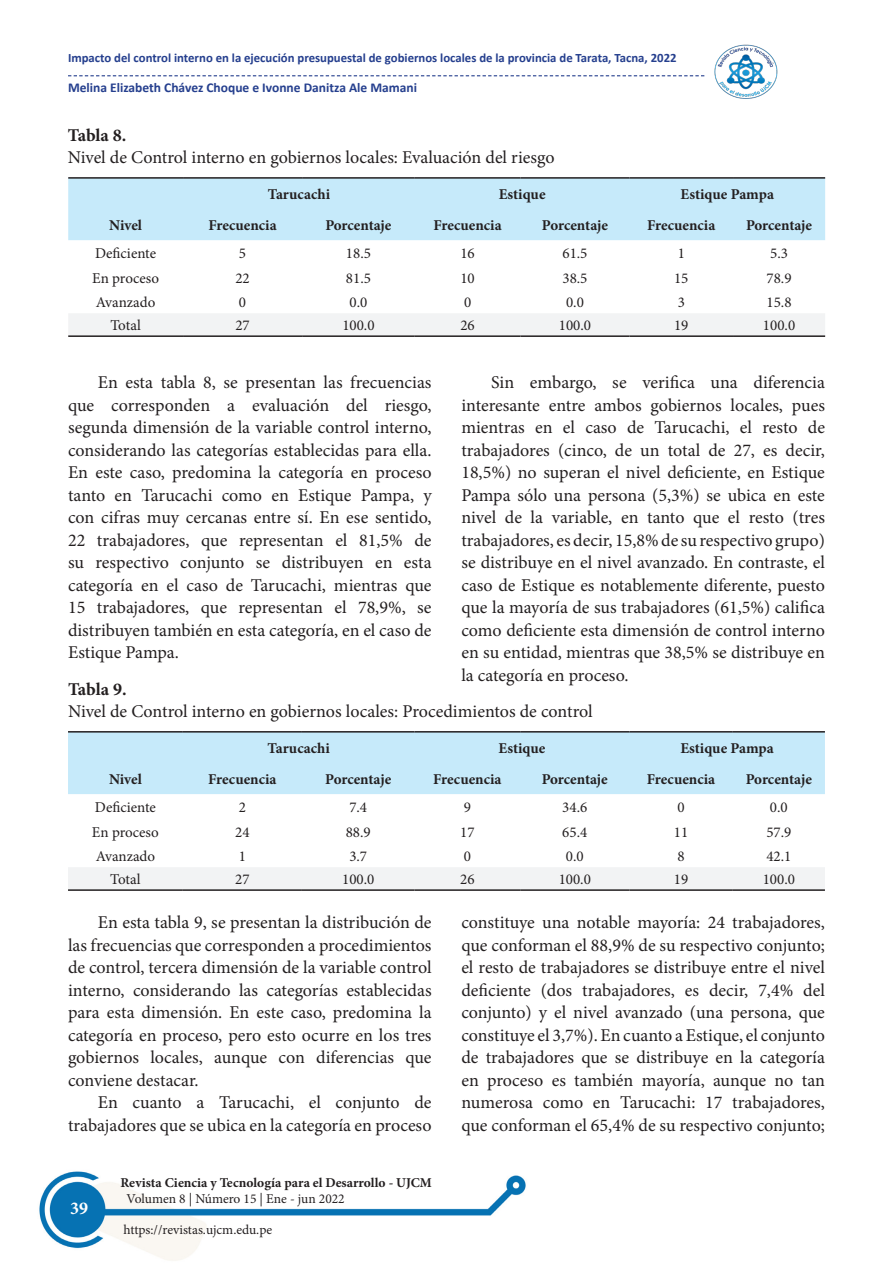
<style>
.page{position:relative;width:893px;height:1263px;background:#fff}
.page>*{position:absolute;margin:0;border:0;box-sizing:border-box;transform-origin:0 0}
.t1{font:18px/22.5px "Minion Pro";color:#231f20;text-align:justify}
.t2{font:700 18px "Minion Pro";letter-spacing:-.005em;color:#231f20}
.t3{font:700 18px "Minion Pro";color:#fff}
.t4{font:15px "Minion Pro";color:#231f20}
.t5{font:700 15px "Minion Pro";color:#231f20}
.t6{font:13.5px "Minion Pro";color:#231f20}
.t7{font:700 13.5px "Calibri";color:#253f8e}
.t8{font:700 13.5px "Minion Pro";color:#231f20}
.t9{font:700 12.75px "Calibri";color:#253f8e}
</style>
<div class="page">
<img style="left:39px;top:75px;width:787px;height:1186px">
<svg style="left:68px;top:75px;width:636px;height:1px"></svg>
<img style="left:713px;top:44px;width:65px;height:57px">
<div style="left:68px;top:179px;width:757px;height:61px;background:#c6eafa"></div>
<div style="left:68px;top:313px;width:757px;height:22px;background:#f2f3f4"></div>
<hr style="left:68px;top:177px;width:115px;height:2px;background:#231f20">
<hr style="left:183px;top:177px;width:119px;height:2px;background:#231f20">
<hr style="left:302px;top:177px;width:113px;height:2px;background:#231f20">
<hr style="left:415px;top:177px;width:105px;height:2px;background:#231f20">
<hr style="left:520px;top:177px;width:109px;height:2px;background:#231f20">
<hr style="left:629px;top:177px;width:104px;height:2px;background:#231f20">
<hr style="left:733px;top:177px;width:92px;height:2px;background:#231f20">
<hr style="left:68px;top:335px;width:115px;height:2px;background:#231f20">
<hr style="left:183px;top:335px;width:119px;height:2px;background:#231f20">
<hr style="left:302px;top:335px;width:113px;height:2px;background:#231f20">
<hr style="left:415px;top:335px;width:105px;height:2px;background:#231f20">
<hr style="left:520px;top:335px;width:109px;height:2px;background:#231f20">
<hr style="left:629px;top:335px;width:104px;height:2px;background:#231f20">
<hr style="left:733px;top:335px;width:92px;height:2px;background:#231f20">
<div style="left:68px;top:732px;width:757px;height:62px;background:#c6eafa"></div>
<div style="left:68px;top:867px;width:757px;height:22px;background:#f2f3f4"></div>
<hr style="left:68px;top:731px;width:115px;height:1px;background:#231f20">
<hr style="left:183px;top:731px;width:119px;height:1px;background:#231f20">
<hr style="left:302px;top:731px;width:113px;height:1px;background:#231f20">
<hr style="left:415px;top:731px;width:105px;height:1px;background:#231f20">
<hr style="left:520px;top:731px;width:109px;height:1px;background:#231f20">
<hr style="left:629px;top:731px;width:104px;height:1px;background:#231f20">
<hr style="left:733px;top:731px;width:92px;height:1px;background:#231f20">
<hr style="left:68px;top:889px;width:115px;height:2px;background:#231f20">
<hr style="left:183px;top:889px;width:119px;height:2px;background:#231f20">
<hr style="left:302px;top:889px;width:113px;height:2px;background:#231f20">
<hr style="left:415px;top:889px;width:105px;height:2px;background:#231f20">
<hr style="left:520px;top:889px;width:109px;height:2px;background:#231f20">
<hr style="left:629px;top:889px;width:104px;height:2px;background:#231f20">
<hr style="left:733px;top:889px;width:92px;height:2px;background:#231f20">
<p class="t9" style="left:68px;top:49px;width:610px">Impacto del control interno en la ejecución presupuestal de gobiernos locales de la provincia de Tarata, Tacna, 2022</p>
<p class="t7" style="left:68px;top:78px;width:351px">Melina Elizabeth Chávez Choque e Ivonne Danitza Ale Mamani</p>
<p class="t2" style="left:68px;top:122px;width:60px">Tabla 8.</p>
<p class="t1" style="left:68px;top:146px;width:488px">Nivel de Control interno en gobiernos locales: Evaluación del riesgo</p>
<p class="t5" style="left:268px;top:184px;width:64px">Tarucachi</p>
<p class="t5" style="left:499px;top:184px;width:48px">Estique</p>
<p class="t5" style="left:681px;top:184px;width:95px">Estique Pampa</p>
<p class="t5" style="left:109px;top:215px;width:34px">Nivel</p>
<p class="t5" style="left:208px;top:215px;width:70px">Frecuencia</p>
<p class="t5" style="left:325px;top:215px;width:68px">Porcentaje</p>
<p class="t5" style="left:433px;top:215px;width:70px">Frecuencia</p>
<p class="t5" style="left:542px;top:215px;width:68px">Porcentaje</p>
<p class="t5" style="left:647px;top:215px;width:70px">Frecuencia</p>
<p class="t5" style="left:746px;top:215px;width:68px">Porcentaje</p>
<p class="t4" style="left:95px;top:243px;width:63px">Deficiente</p>
<p class="t4" style="left:239px;top:243px;width:9px">5</p>
<p class="t4" style="left:346px;top:243px;width:27px">18.5</p>
<p class="t4" style="left:460px;top:243px;width:16px">16</p>
<p class="t4" style="left:562px;top:243px;width:27px">61.5</p>
<p class="t4" style="left:678px;top:243px;width:9px">1</p>
<p class="t4" style="left:770px;top:243px;width:19px">5.3</p>
<p class="t4" style="left:92px;top:268px;width:68px">En proceso</p>
<p class="t4" style="left:235px;top:268px;width:16px">22</p>
<p class="t4" style="left:346px;top:268px;width:27px">81.5</p>
<p class="t4" style="left:460px;top:268px;width:16px">10</p>
<p class="t4" style="left:562px;top:268px;width:27px">38.5</p>
<p class="t4" style="left:674px;top:268px;width:16px">15</p>
<p class="t4" style="left:767px;top:268px;width:27px">78.9</p>
<p class="t4" style="left:96px;top:292px;width:61px">Avanzado</p>
<p class="t4" style="left:239px;top:292px;width:9px">0</p>
<p class="t4" style="left:350px;top:292px;width:19px">0.0</p>
<p class="t4" style="left:464px;top:292px;width:9px">0</p>
<p class="t4" style="left:566px;top:292px;width:19px">0.0</p>
<p class="t4" style="left:678px;top:292px;width:9px">3</p>
<p class="t4" style="left:767px;top:292px;width:27px">15.8</p>
<p class="t4" style="left:110px;top:315px;width:32px">Total</p>
<p class="t4" style="left:235px;top:315px;width:16px">27</p>
<p class="t4" style="left:342px;top:315px;width:34px">100.0</p>
<p class="t4" style="left:460px;top:315px;width:16px">26</p>
<p class="t4" style="left:559px;top:315px;width:34px">100.0</p>
<p class="t4" style="left:674px;top:315px;width:16px">19</p>
<p class="t4" style="left:763px;top:315px;width:34px">100.0</p>
<p class="t1" style="left:68px;top:371px;width:365px;text-indent:30px">En esta tabla 8, se presentan las frecuencias que corresponden a evaluación del riesgo, segunda dimensión de la variable control interno, considerando las categorías establecidas para ella.<br>En este caso, predomina la categoría en proceso tanto en Tarucachi como en Estique Pampa, y con cifras muy cercanas entre sí. En ese sentido, 22 trabajadores, que representan el 81,5% de su respectivo conjunto se distribuyen en esta categoría en el caso de Tarucachi, mientras que 15 trabajadores, que representan el 78,9%, se distribuyen también en esta categoría, en el caso de Estique Pampa.</p>
<p class="t1" style="left:461px;top:371px;width:365px;text-indent:30px">Sin embargo, se verifica una diferencia interesante entre ambos gobiernos locales, pues mientras en el caso de Tarucachi, el resto de trabajadores (cinco, de un total de 27, es decir, 18,5%) no superan el nivel deficiente, en Estique Pampa sólo una persona (5,3%) se ubica en este nivel de la variable, en tanto que el resto (tres trabajadores, es decir, 15,8% de su respectivo grupo) se distribuye en el nivel avanzado. En contraste, el caso de Estique es notablemente diferente, puesto que la mayoría de sus trabajadores (61,5%) califica como deficiente esta dimensión de control interno en su entidad, mientras que 38,5% se distribuye en la categoría en proceso.</p>
<p class="t2" style="left:68px;top:676px;width:60px">Tabla 9.</p>
<p class="t1" style="left:68px;top:700px;width:526px">Nivel de Control interno en gobiernos locales: Procedimientos de control</p>
<p class="t5" style="left:268px;top:737px;width:64px">Tarucachi</p>
<p class="t5" style="left:498px;top:737px;width:48px">Estique</p>
<p class="t5" style="left:680px;top:737px;width:95px">Estique Pampa</p>
<p class="t5" style="left:109px;top:769px;width:34px">Nivel</p>
<p class="t5" style="left:208px;top:769px;width:70px">Frecuencia</p>
<p class="t5" style="left:325px;top:769px;width:68px">Porcentaje</p>
<p class="t5" style="left:433px;top:769px;width:70px">Frecuencia</p>
<p class="t5" style="left:542px;top:769px;width:68px">Porcentaje</p>
<p class="t5" style="left:647px;top:769px;width:70px">Frecuencia</p>
<p class="t5" style="left:746px;top:769px;width:68px">Porcentaje</p>
<p class="t4" style="left:95px;top:797px;width:63px">Deficiente</p>
<p class="t4" style="left:239px;top:797px;width:9px">2</p>
<p class="t4" style="left:349px;top:797px;width:19px">7.4</p>
<p class="t4" style="left:464px;top:797px;width:9px">9</p>
<p class="t4" style="left:562px;top:797px;width:27px">34.6</p>
<p class="t4" style="left:677px;top:797px;width:9px">0</p>
<p class="t4" style="left:770px;top:797px;width:19px">0.0</p>
<p class="t4" style="left:92px;top:822px;width:68px">En proceso</p>
<p class="t4" style="left:235px;top:822px;width:16px">24</p>
<p class="t4" style="left:346px;top:822px;width:27px">88.9</p>
<p class="t4" style="left:460px;top:822px;width:16px">17</p>
<p class="t4" style="left:562px;top:822px;width:27px">65.4</p>
<p class="t4" style="left:674px;top:822px;width:16px">11</p>
<p class="t4" style="left:766px;top:822px;width:27px">57.9</p>
<p class="t4" style="left:96px;top:846px;width:61px">Avanzado</p>
<p class="t4" style="left:239px;top:846px;width:9px">1</p>
<p class="t4" style="left:349px;top:846px;width:19px">3.7</p>
<p class="t4" style="left:464px;top:846px;width:9px">0</p>
<p class="t4" style="left:566px;top:846px;width:19px">0.0</p>
<p class="t4" style="left:677px;top:846px;width:9px">8</p>
<p class="t4" style="left:766px;top:846px;width:27px">42.1</p>
<p class="t4" style="left:110px;top:869px;width:32px">Total</p>
<p class="t4" style="left:235px;top:869px;width:16px">27</p>
<p class="t4" style="left:342px;top:869px;width:34px">100.0</p>
<p class="t4" style="left:460px;top:869px;width:16px">26</p>
<p class="t4" style="left:559px;top:869px;width:34px">100.0</p>
<p class="t4" style="left:674px;top:869px;width:16px">19</p>
<p class="t4" style="left:763px;top:869px;width:34px">100.0</p>
<p class="t1" style="left:68px;top:911px;width:365px;text-indent:30px">En esta tabla 9, se presentan la distribución de las frecuencias que corresponden a procedimientos de control, tercera dimensión de la variable control interno, considerando las categorías establecidas para esta dimensión. En este caso, predomina la categoría en proceso, pero esto ocurre en los tres gobiernos locales, aunque con diferencias que conviene destacar.</p>
<p class="t1" style="left:68px;top:1091px;width:365px;text-align:right">En cuanto a Tarucachi, el conjunto de trabajadores que se ubica en la categoría en proceso</p>
<p class="t3" style="left:70px;top:1196px;width:19px">39</p>
<p class="t8" style="left:120px;top:1173px;width:313px">Revista Ciencia y Tecnología para el Desarrollo - UJCM</p>
<p class="t6" style="left:127px;top:1189px;width:220px">Volumen 8 | Número 15 | Ene - jun 2022</p>
<p class="t6" style="left:124px;top:1220px;width:150px">https://revistas.ujcm.edu.pe</p>
<p class="t1" style="left:461px;top:911px;width:365px">constituye una notable mayoría: 24 trabajadores, que conforman el 88,9% de su respectivo conjunto; el resto de trabajadores se distribuye entre el nivel deficiente (dos trabajadores, es decir, 7,4% del conjunto) y el nivel avanzado (una persona, que constituye el 3,7%). En cuanto a Estique, el conjunto de trabajadores que se distribuye en la categoría en proceso es también mayoría, aunque no tan numerosa como en Tarucachi: 17 trabajadores, que conforman el 65,4% de su respectivo conjunto;</p>
</div>
